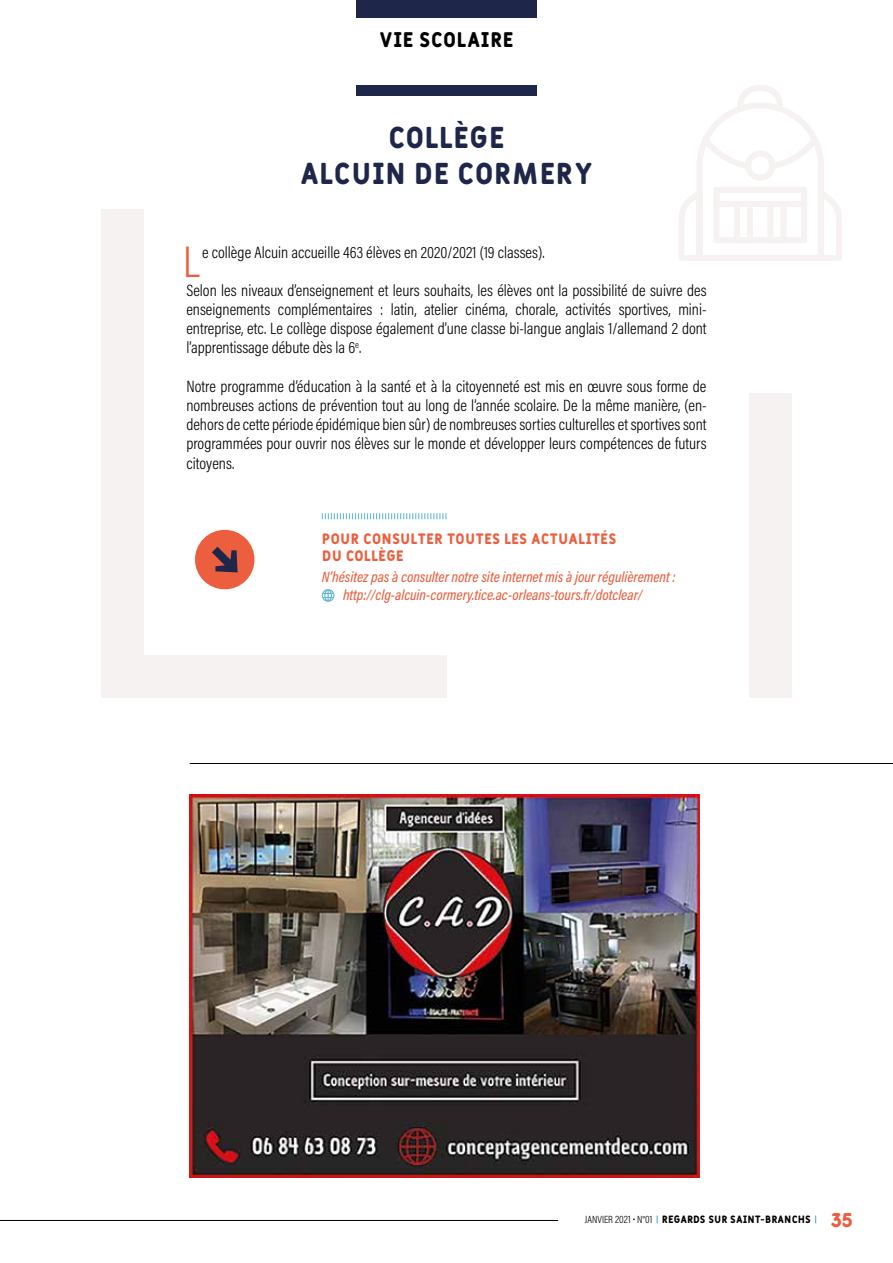
<style>
.page{position:relative;width:893px;height:1263px;background:#fff}
.page>*{position:absolute;margin:0;border:0;box-sizing:border-box;transform-origin:0 0}
.t1{font:300 44.7px "Acumin Pro Cond";color:#eb5f3e}
.t2{font:30px/36px "Fulbo Argenta";color:#1e2749;text-align:center}
.t3{font:21px "Fulbo Argenta";color:#000}
.t4{font:300 16.5px/19.2px "Acumin Pro Cond";color:#000;text-align:justify}
.t5{font:italic 500 15px/18px "Acumin Pro Cond";color:#eb5f3e}
.t6{font:15px/16.5px "Fulbo Argenta";letter-spacing:-.005em;color:#eb5f3e}
.t7{font:10.5px "Fulbo Argenta";color:#000}
.s1{font-family:"Acumin Pro Cond";font-weight:300}
.s2{font-size:19.5px;color:#eb5f3e}
</style>
<div class="page">
<svg style="left:322px;top:589px;width:12px;height:13px"></svg>
<svg style="left:322px;top:513px;width:124px;height:6px"></svg>
<div style="left:101px;top:209px;width:43px;height:488px;background:#f5f2f1"></div>
<div style="left:749px;top:393px;width:43px;height:304px;background:#f5f2f1"></div>
<div style="left:101px;top:655px;width:345px;height:42px;background:#f5f2f1"></div>
<svg style="left:679px;top:85px;width:163px;height:176px"></svg>
<svg style="left:195px;top:529px;width:60px;height:61px"></svg>
<div style="left:356px;top:85px;width:181px;height:10px;background:#1e2749"></div>
<div style="left:356px;top:0;width:181px;height:17px;background:#1e2749"></div>
<img style="left:190px;top:795px;width:510px;height:382px">
<hr style="left:190px;top:763px;width:703px;height:1px;background:#000">
<hr style="left:0;top:1220px;width:558px;height:1px;background:#000">
<svg style="left:656px;top:1215px;width:2px;height:8px"></svg>
<p class="t3" style="left:379px;top:27px;width:136px">VIE SCOLAIRE</p>
<h2 class="t2" style="left:300px;top:121px;width:294px">COLLÈGE<br>ALCUIN DE CORMERY</h2>
<h1 class="t1" style="left:183px;top:233px;width:18px">L</h1>
<p class="t4" style="left:202px;top:242px;width:344px">e collège Alcuin accueille 463 élèves en 2020/2021 (19 classes).</p>
<p class="t4" style="left:186px;top:280px;width:522px">Selon les niveaux d’enseignement et leurs souhaits, les élèves ont la possibilité de suivre des enseignements complémentaires : latin, atelier cinéma, chorale, activités sportives, mini&shy;entreprise, etc. Le collège dispose également d’une classe bi-langue anglais 1/allemand 2 dont l’apprentissage débute dès la 6<sup>e</sup>.</p>
<p class="t4" style="left:186px;top:376px;width:522px">Notre programme d’éducation à la santé et à la citoyenneté est mis en œuvre sous forme de nombreuses actions de prévention tout au long de l’année scolaire. De la même manière, (en&shy;dehors de cette période épidémique bien sûr) de nombreuses sorties culturelles et sportives sont programmées pour ouvrir nos élèves sur le monde et développer leurs compétences de futurs citoyens.</p>
<p class="t6" style="left:322px;top:532px;width:296px">POUR CONSULTER TOUTES LES ACTUALITÉS<br>DU COLLÈGE</p>
<p class="t5" style="left:343px;top:567px;width:334px;text-indent:-21px">N’hésitez pas à consulter notre site internet mis à jour régulièrement : http://clg-alcuin-cormery.tice.ac-orleans-tours.fr/dotclear/</p>
<p class="t7" style="left:585px;top:1213px;width:269px"><span class="s1">JANVIER 2021 • N°01</span> REGARDS SUR SAINT-BRANCHS <span class="s2">35</span></p>
</div>
